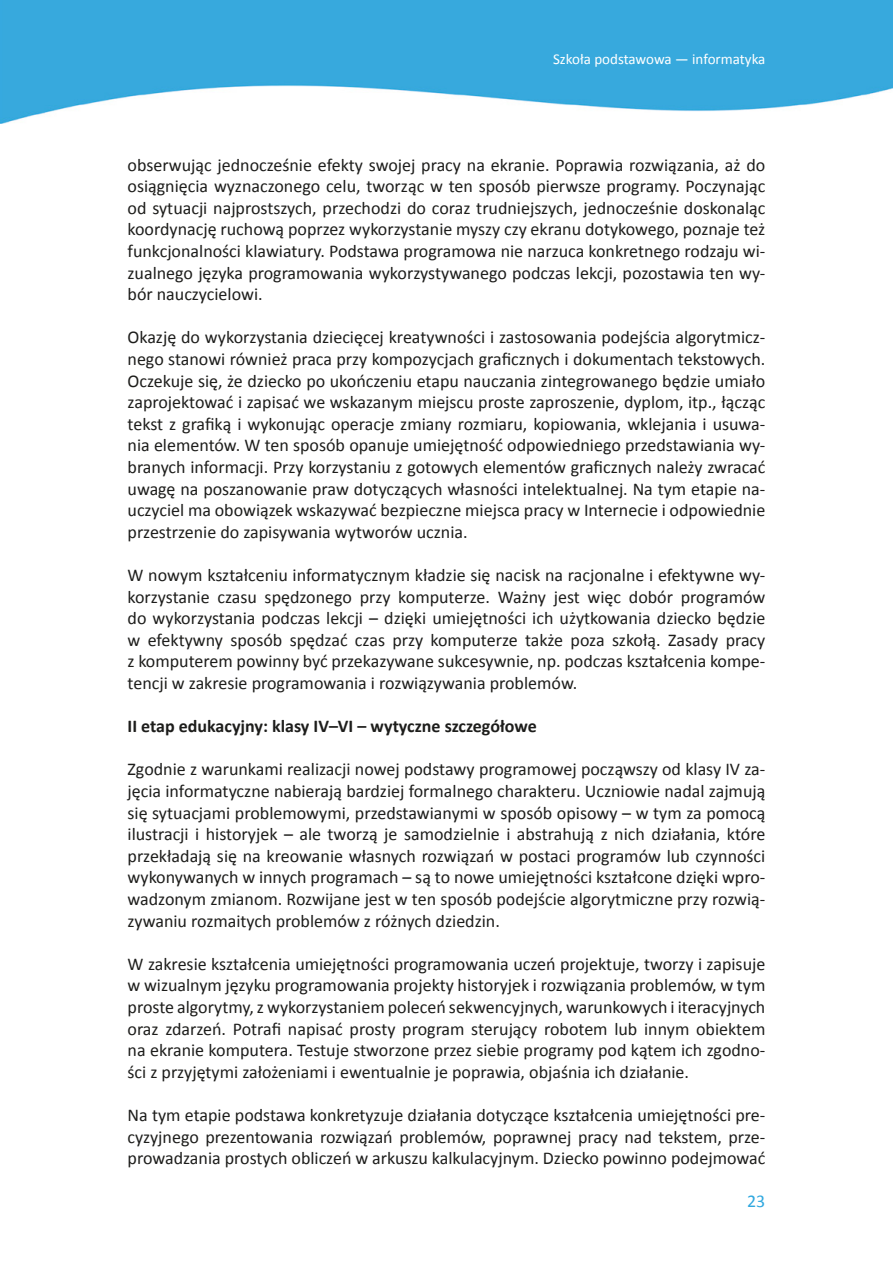
<style>
.page{position:relative;width:893px;height:1263px;background:#fff}
.page>*{position:absolute;margin:0;border:0;box-sizing:border-box;transform-origin:0 0}
.Tekst_podstawowy{font:18px/21.6px "Calibri";color:#1d1d1b;text-align:justify}
.Tekst_podstawowy-2{font:700 18px "Calibri";color:#1d1d1b}
.t1{font:18px "Calibri";color:#30a8df}
.t2{font:15px "Calibri";color:#fff}
</style>
<div class="page">
<img style="left:0;top:0;width:893px;height:123px">
<p class="t2" style="left:553px;top:50px;width:214px">Szkoła podstawowa — informatyka</p>
<p class="Tekst_podstawowy" style="left:128px;top:154px;width:639px">obserwując jednocześnie efekty swojej pracy na ekranie. Poprawia rozwiązania, aż do osiągnięcia wyznaczonego celu, tworząc w ten sposób pierwsze programy. Poczynając od sytuacji najprostszych, przechodzi do coraz trudniejszych, jednocześnie doskonaląc koordynację ruchową poprzez wykorzystanie myszy czy ekranu dotykowego, poznaje też funkcjonalności klawiatury. Podstawa programowa nie narzuca konkretnego rodzaju wi&shy;zualnego języka programowania wykorzystywanego podczas lekcji, pozostawia ten wy&shy;bór nauczycielowi.</p>
<p class="Tekst_podstawowy" style="left:128px;top:327px;width:639px;text-align:left">Okazję do wykorzystania dziecięcej kreatywności i zastosowania podejścia algorytmicz&shy;nego stanowi również praca przy kompozycjach graficznych i dokumentach tekstowych.<br>Oczekuje się, że dziecko po ukończeniu etapu nauczania zintegrowanego będzie umiało zaprojektować i zapisać we wskazanym miejscu proste zaproszenie, dyplom, itp., łącząc tekst z grafiką i wykonując operacje zmiany rozmiaru, kopiowania, wklejania i usuwa&shy;nia elementów. W ten sposób opanuje umiejętność odpowiedniego przedstawiania wy&shy;branych informacji. Przy korzystaniu z gotowych elementów graficznych należy zwracać uwagę na poszanowanie praw dotyczących własności intelektualnej. Na tym etapie na&shy;uczyciel ma obowiązek wskazywać bezpieczne miejsca pracy w Internecie i odpowiednie przestrzenie do zapisywania wytworów ucznia.</p>
<p class="Tekst_podstawowy" style="left:128px;top:564px;width:639px">W nowym kształceniu informatycznym kładzie się nacisk na racjonalne i efektywne wy&shy;korzystanie czasu spędzonego przy komputerze. Ważny jest więc dobór programów do wykorzystania podczas lekcji – dzięki umiejętności ich użytkowania dziecko będzie w efektywny sposób spędzać czas przy komputerze także poza szkołą. Zasady pracy z komputerem powinny być przekazywane sukcesywnie, np. podczas kształcenia kompe&shy;tencji w zakresie programowania i rozwiązywania problemów.</p>
<p class="Tekst_podstawowy-2" style="left:128px;top:715px;width:411px">II etap edukacyjny: klasy IV–VI – wytyczne szczegółowe</p>
<p class="Tekst_podstawowy" style="left:128px;top:759px;width:639px">Zgodnie z warunkami realizacji nowej podstawy programowej począwszy od klasy IV za&shy;jęcia informatyczne nabierają bardziej formalnego charakteru. Uczniowie nadal zajmują się sytuacjami problemowymi, przedstawianymi w sposób opisowy – w tym za pomocą ilustracji i historyjek – ale tworzą je samodzielnie i abstrahują z nich działania, które przekładają się na kreowanie własnych rozwiązań w postaci programów lub czynności wykonywanych w innych programach – są to nowe umiejętności kształcone dzięki wpro&shy;wadzonym zmianom. Rozwijane jest w ten sposób podejście algorytmiczne przy rozwią&shy;zywaniu rozmaitych problemów z różnych dziedzin.</p>
<p class="Tekst_podstawowy" style="left:128px;top:953px;width:639px">W zakresie kształcenia umiejętności programowania uczeń projektuje, tworzy i zapisuje w wizualnym języku programowania projekty historyjek i rozwiązania problemów, w tym proste algorytmy, z wykorzystaniem poleceń sekwencyjnych, warunkowych i iteracyjnych oraz zdarzeń. Potrafi napisać prosty program sterujący robotem lub innym obiektem na ekranie komputera. Testuje stworzone przez siebie programy pod kątem ich zgodno&shy;ści z przyjętymi założeniami i ewentualnie je poprawia, objaśnia ich działanie.</p>
<p class="Tekst_podstawowy" style="left:128px;top:1104px;width:639px">Na tym etapie podstawa konkretyzuje działania dotyczące kształcenia umiejętności pre&shy;cyzyjnego prezentowania rozwiązań problemów, poprawnej pracy nad tekstem, prze&shy;prowadzania prostych obliczeń w arkuszu kalkulacyjnym. Dziecko powinno podejmować</p>
<p class="t1" style="left:747px;top:1190px;width:20px">23</p>
</div>
